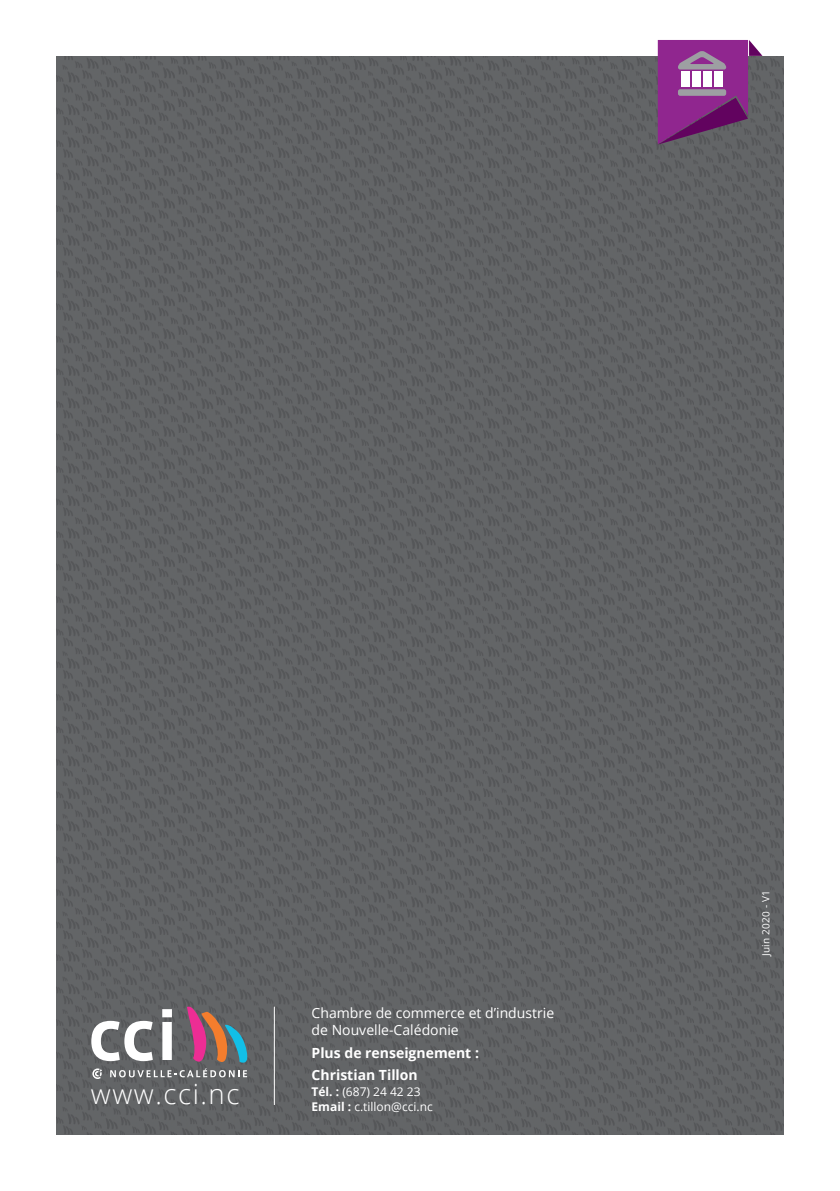
<style>
.page{position:relative;width:840px;height:1191px;background:#fff}
.page>*{position:absolute;margin:0;border:0;box-sizing:border-box;transform-origin:0 0}
.t1{font:300 27.6px "Open Sans";letter-spacing:.055em;color:#fff}
.t2{font:14px/16.8px "Open Sans";color:#fff}
.t3{font:700 14px "Open Sans";color:#fff}
.t4{font:12px "Open Sans";color:#fff}
.t5{font:10px "Open Sans";letter-spacing:.02em;color:#fff}
.s1{font-weight:700}
</style>
<div class="page">
<img style="left:57px;top:57px;width:725px;height:1077px">
<svg style="left:657px;top:40px;width:105px;height:105px;background:#803b81"></svg>
<div style="left:677px;top:89px;width:48px;height:7px;background:#9d9fa2;border-radius:2px"></div>
<div style="left:702px;top:72px;width:9px;height:15px;background:#fff"></div>
<div style="left:713px;top:72px;width:9px;height:15px;background:#fff"></div>
<div style="left:691px;top:72px;width:9px;height:15px;background:#fff"></div>
<div style="left:680px;top:72px;width:9px;height:15px;background:#fff"></div>
<hr style="left:274px;top:1006px;width:1px;height:99px;background:#fff">
<svg style="left:91px;top:1006px;width:157px;height:73px;background:#867e82"></svg>
<p class="t1" style="left:91px;top:1074px;width:150px">www.cci.nc</p>
<p class="t2" style="left:311px;top:1004px;width:244px">Chambre de commerce et d’industrie de Nouvelle-Calédonie</p>
<p class="t3" style="left:311px;top:1042px;width:169px">Plus de renseignement :</p>
<p class="t3" style="left:311px;top:1065px;width:108px">Christian Tillon</p>
<p class="t4" style="left:311px;top:1083px;width:111px"><span class="s1">Tél. :</span> (687) 24 42 23</p>
<p class="t4" style="left:311px;top:1098px;width:123px"><span class="s1">Email :</span> c.tillon@cci.nc</p>
<p class="t5" style="left:758px;top:956px;width:67px;rotate:-90deg">Juin 2020 - V1</p>
</div>
